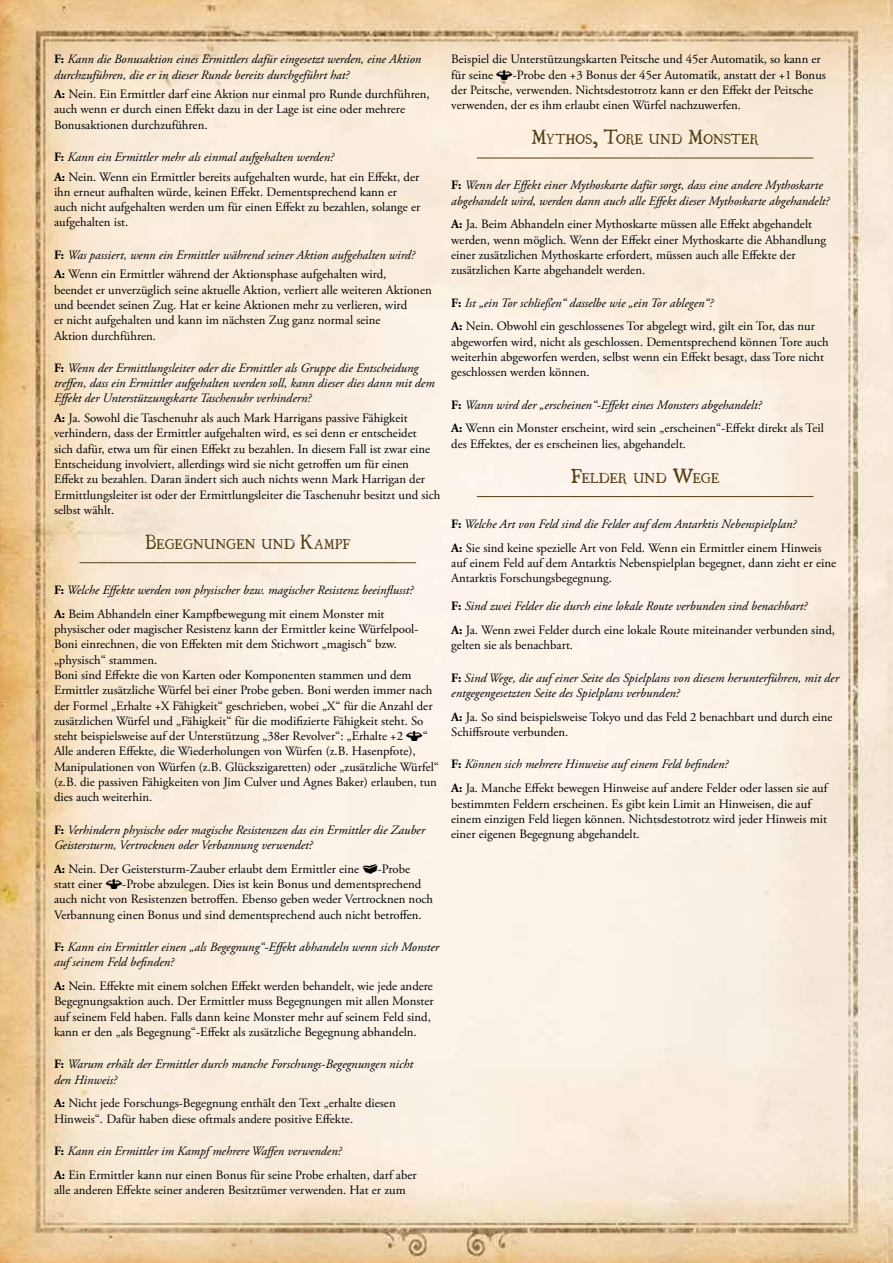
<style>
.page{position:relative;width:893px;height:1263px;background:#fff}
.page>*{position:absolute;margin:0;border:0;box-sizing:border-box;transform-origin:0 0}
.t1{font:12.75px/15.3px "Adobe Garamond Pro";color:#000}
.t2{font:italic 12.75px/15.3px "Adobe Garamond Pro";color:#000}
.t3{font:12.6px "Ugly Qua";letter-spacing:-.005em;color:#533c13}
.s1{font-weight:700;font-style:normal}
.s2{font-weight:700}
.s3{font-style:italic}
.s4{font-style:normal}
.s5{font-size:18px}
</style>
<div class="page">
<img style="left:0;top:0;width:893px;height:1263px">
<hr style="left:477px;top:158px;width:336px;height:1px;background:#533c13">
<hr style="left:477px;top:496px;width:336px;height:1px;background:#533c13">
<hr style="left:80px;top:562px;width:336px;height:1px;background:#533c13">
<svg style="left:496px;top:69px;width:17px;height:10px"></svg>
<svg style="left:406px;top:731px;width:17px;height:10px"></svg>
<svg style="left:363px;top:863px;width:14px;height:11px"></svg>
<svg style="left:106px;top:879px;width:16px;height:10px"></svg>
<p class="t2" style="left:54px;top:52px;width:369px"><span class="s1">F:</span> Kann die Bonusaktion eines Ermittlers dafür eingesetzt werden, eine Aktion durchzuführen, die er in dieser Runde bereits durchgeführt hat?</p>
<p class="t1" style="left:54px;top:87px;width:377px"><span class="s2">A:</span> Nein. Ein Ermittler darf eine Aktion nur einmal pro Runde durchführen, auch wenn er durch einen Effekt dazu in der Lage ist eine oder mehrere<br>Bonusaktionen durchzuführen.</p>
<p class="t1" style="left:54px;top:148px;width:367px;line-height:19.5px"><span class="s2">F:</span> <span class="s3">Kann ein Ermittler mehr als einmal aufgehalten werden?<br></span><span class="s2">A:</span> Nein. Wenn ein Ermittler bereits aufgehalten wurde, hat ein Effekt, der</p>
<p class="t1" style="left:54px;top:185px;width:368px">ihn erneut aufhalten würde, keinen Effekt. Dementsprechend kann er auch nicht aufgehalten werden um für einen Effekt zu bezahlen, solange er aufgehalten ist.</p>
<p class="t2" style="left:54px;top:245px;width:362px;line-height:19.5px"><span class="s1">F:</span> Was passiert, wenn ein Ermittler während seiner Aktion aufgehalten wird?<br><span class="s1">A:</span> <span class="s4">Wenn ein Ermittler während der Aktionsphase aufgehalten wird,</span></p>
<p class="t1" style="left:54px;top:282px;width:379px">beendet er unverzüglich seine aktuelle Aktion, verliert alle weiteren Aktionen und beendet seinen Zug. Hat er keine Aktionen mehr zu verlieren, wird<br>er nicht aufgehalten und kann im nächsten Zug ganz normal seine<br>Aktion durchführen.</p>
<p class="t2" style="left:54px;top:360px;width:382px"><span class="s1">F:</span> Wenn der Ermittlungsleiter oder die Ermittler als Gruppe die Entscheidung treffen, dass ein Ermittler aufgehalten werden soll, kann dieser dies dann mit dem<br>Effekt der Unterstützungskarte Taschenuhr verhindern?</p>
<p class="t1" style="left:54px;top:411px;width:388px"><span class="s2">A:</span> Ja. Sowohl die Taschenuhr als auch Mark Harrigans passive Fähigkeit verhindern, dass der Ermittler aufgehalten wird, es sei denn er entscheidet<br>sich dafür, etwa um für einen Effekt zu bezahlen. In diesem Fall ist zwar eine Entscheidung involviert, allerdings wird sie nicht getroffen um für einen Effekt zu bezahlen. Daran ändert sich auch nichts wenn Mark Harrigan der Ermittlungsleiter ist oder der Ermittlungsleiter die Taschenuhr besitzt und sich selbst wählt.</p>
<p class="t3" style="left:145px;top:534px;width:22px"><span class="s5">B</span>EGEG</p>
<p class="t3" style="left:193px;top:534px;width:158px">NUNGEN UND <span class="s5">K</span>AMPF</p>
<p class="t2" style="left:54px;top:578px;width:361px;line-height:23.9px"><span class="s1">F:</span> Welche Effekte werden von physischer bzw. magischer Resistenz beeinflusst?<br><span class="s1">A:</span> <span class="s4">Beim Abhandeln einer Kampfbewegung mit einem Monster mit</span></p>
<p class="t1" style="left:54px;top:622px;width:380px">physischer oder magischer Resistenz kann der Ermittler keine Würfelpool-Boni einrechnen, die von Effekten mit dem Stichwort „magisch“ bzw. „physisch“ stammen.<br>Boni sind Effekte die von Karten oder Komponenten stammen und dem Ermittler zusätzliche Würfel bei einer Probe geben. Boni werden immer nach der Formel „Erhalte +X Fähigkeit“ geschrieben, wobei „X“ für die Anzahl der zusätzlichen Würfel und „Fähigkeit“ für die modifizierte Fähigkeit steht. So steht beispielsweise auf der Unterstützung „38er Revolver“: „Erhalte +2</p>
<p class="t1" style="left:423px;top:729px;width:7px">“</p>
<p class="t1" style="left:54px;top:744px;width:387px">Alle anderen Effekte, die Wiederholungen von Würfen (z.B. Hasenpfote), Manipulationen von Würfen (z.B. Glückszigaretten) oder „zusätzliche Würfel“ (z.B. die passiven Fähigkeiten von Jim Culver und Agnes Baker) erlauben, tun dies auch weiterhin.</p>
<p class="t2" style="left:54px;top:822px;width:373px"><span class="s1">F:</span> Verhindern physische oder magische Resistenzen das ein Ermittler die Zauber<br>Geistersturm, Vertrocknen oder Verbannung verwendet?</p>
<p class="t1" style="left:54px;top:861px;width:307px"><span class="s2">A:</span> Nein. Der Geistersturm-Zauber erlaubt dem Ermittler eine</p>
<p class="t1" style="left:378px;top:861px;width:34px">-Probe</p>
<p class="t1" style="left:54px;top:877px;width:50px">statt einer</p>
<p class="t1" style="left:54px;top:877px;width:381px;text-indent:68px">-Probe abzulegen. Dies ist kein Bonus und dementsprechend auch nicht von Resistenzen betroffen. Ebenso geben weder Vertrocknen noch<br>Verbannung einen Bonus und sind dementsprechend auch nicht betroffen.</p>
<p class="t2" style="left:54px;top:940px;width:387px"><span class="s1">F:</span> Kann ein Ermittler einen „als Begegnung“-Effekt abhandeln wenn sich Monster auf seinem Feld befinden?</p>
<p class="t1" style="left:54px;top:979px;width:381px"><span class="s2">A:</span> Nein. Effekte mit einem solchen Effekt werden behandelt, wie jede andere Begegnungsaktion auch. Der Ermittler muss Begegnungen mit allen Monster auf seinem Feld haben. Falls dann keine Monster mehr auf seinem Feld sind, kann er den „als Begegnung“-Effekt als zusätzliche Begegnung abhandeln.</p>
<p class="t2" style="left:54px;top:1057px;width:361px"><span class="s1">F:</span> Warum erhält der Ermittler durch manche Forschungs-Begegnungen nicht den Hinweis?</p>
<p class="t1" style="left:54px;top:1096px;width:343px"><span class="s2">A:</span> Nicht jede Forschungs-Begegnung enthält den Text „erhalte diesen<br>Hinweis“. Dafür haben diese oftmals andere positive Effekte.</p>
<p class="t1" style="left:54px;top:1139px;width:364px;line-height:23.9px"><span class="s2">F:</span> <span class="s3">Kann ein Ermittler im Kampf mehrere Waffen verwenden?<br></span><span class="s2">A:</span> Ein Ermittler kann nur einen Bonus für seine Probe erhalten, darf aber</p>
<p class="t1" style="left:54px;top:1183px;width:353px">alle anderen Effekte seiner anderen Besitztümer verwenden. Hat er zum</p>
<p class="t1" style="left:451px;top:52px;width:371px">Beispiel die Unterstützungskarten Peitsche und 45er Automatik, so kann er für seine</p>
<p class="t1" style="left:451px;top:67px;width:376px;text-indent:62px">-Probe den +3 Bonus der 45er Automatik, anstatt der +1 Bonus der Peitsche, verwenden. Nichtsdestotrotz kann er den Effekt der Peitsche verwenden, der es ihm erlaubt einen Würfel nachzuwerfen.</p>
<p class="t3" style="left:531px;top:130px;width:229px"><span class="s5">M</span>YTHOS<span class="s5">, T</span>ORE UND <span class="s5">M</span>ONSTER</p>
<p class="t2" style="left:451px;top:178px;width:379px"><span class="s1">F:</span> Wenn der Effekt einer Mythoskarte dafür sorgt, dass eine andere Mythoskarte abgehandelt wird, werden dann auch alle Effekt dieser Mythoskarte abgehandelt?</p>
<p class="t1" style="left:451px;top:217px;width:376px"><span class="s2">A:</span> Ja. Beim Abhandeln einer Mythoskarte müssen alle Effekt abgehandelt werden, wenn möglich. Wenn der Effekt einer Mythoskarte die Abhandlung einer zusätzlichen Mythoskarte erfordert, müssen auch alle Effekte der zusätzlichen Karte abgehandelt werden.</p>
<p class="t1" style="left:451px;top:291px;width:365px;line-height:23.9px"><span class="s2">F:</span> <span class="s3">Ist „ein Tor schließen“ dasselbe wie „ein Tor ablegen“?<br></span><span class="s2">A:</span> Nein. Obwohl ein geschlossenes Tor abgelegt wird, gilt ein Tor, das nur</p>
<p class="t1" style="left:451px;top:334px;width:379px">abgeworfen wird, nicht als geschlossen. Dementsprechend können Tore auch weiterhin abgeworfen werden, selbst wenn ein Effekt besagt, dass Tore nicht geschlossen werden können.</p>
<p class="t1" style="left:451px;top:393px;width:374px;line-height:23.9px"><span class="s2">F:</span> <span class="s3">Wann wird der „erscheinen“-Effekt eines Monsters abgehandelt?<br></span><span class="s2">A:</span> Wenn ein Monster erscheint, wird sein „erscheinen“-Effekt direkt als Teil</p>
<p class="t1" style="left:451px;top:436px;width:236px">des Effektes, der es erscheinen lies, abgehandelt.</p>
<p class="t3" style="left:571px;top:468px;width:132px"><span class="s5">F</span>ELDER UND <span class="s5">W</span>EGE</p>
<p class="t1" style="left:451px;top:512px;width:372px;line-height:23.9px"><span class="s2">F:</span> <span class="s3">Welche Art von Feld sind die Felder auf dem Antarktis Nebenspielplan?<br></span><span class="s2">A:</span> Sie sind keine spezielle Art von Feld. Wenn ein Ermittler einem Hinweis</p>
<p class="t1" style="left:451px;top:556px;width:386px">auf einem Feld auf dem Antarktis Nebenspielplan begegnet, dann zieht er eine<br>Antarktis Forschungsbegegnung.</p>
<p class="t1" style="left:451px;top:595px;width:385px;line-height:23.9px"><span class="s2">F:</span> <span class="s3">Sind zwei Felder die durch eine lokale Route verbunden sind benachbart?<br></span><span class="s2">A:</span> Ja. Wenn zwei Felder durch eine lokale Route miteinander verbunden sind,</p>
<p class="t1" style="left:451px;top:638px;width:123px">gelten sie als benachbart.</p>
<p class="t2" style="left:451px;top:670px;width:389px"><span class="s1">F:</span> Sind Wege, die auf einer Seite des Spielplans von diesem herunterführen, mit der entgegengesetzten Seite des Spielplans verbunden?</p>
<p class="t1" style="left:451px;top:709px;width:383px"><span class="s2">A:</span> Ja. So sind beispielsweise Tokyo und das Feld 2 benachbart und durch eine<br>Schiffsroute verbunden.</p>
<p class="t1" style="left:451px;top:753px;width:378px;line-height:23.9px"><span class="s2">F:</span> <span class="s3">Können sich mehrere Hinweise auf einem Feld befinden?<br></span><span class="s2">A:</span> Ja. Manche Effekt bewegen Hinweise auf andere Felder oder lassen sie auf</p>
<p class="t1" style="left:451px;top:796px;width:377px">bestimmten Feldern erscheinen. Es gibt kein Limit an Hinweisen, die auf einem einzigen Feld liegen können. Nichtsdestotrotz wird jeder Hinweis mit einer eigenen Begegnung abgehandelt.</p>
</div>
